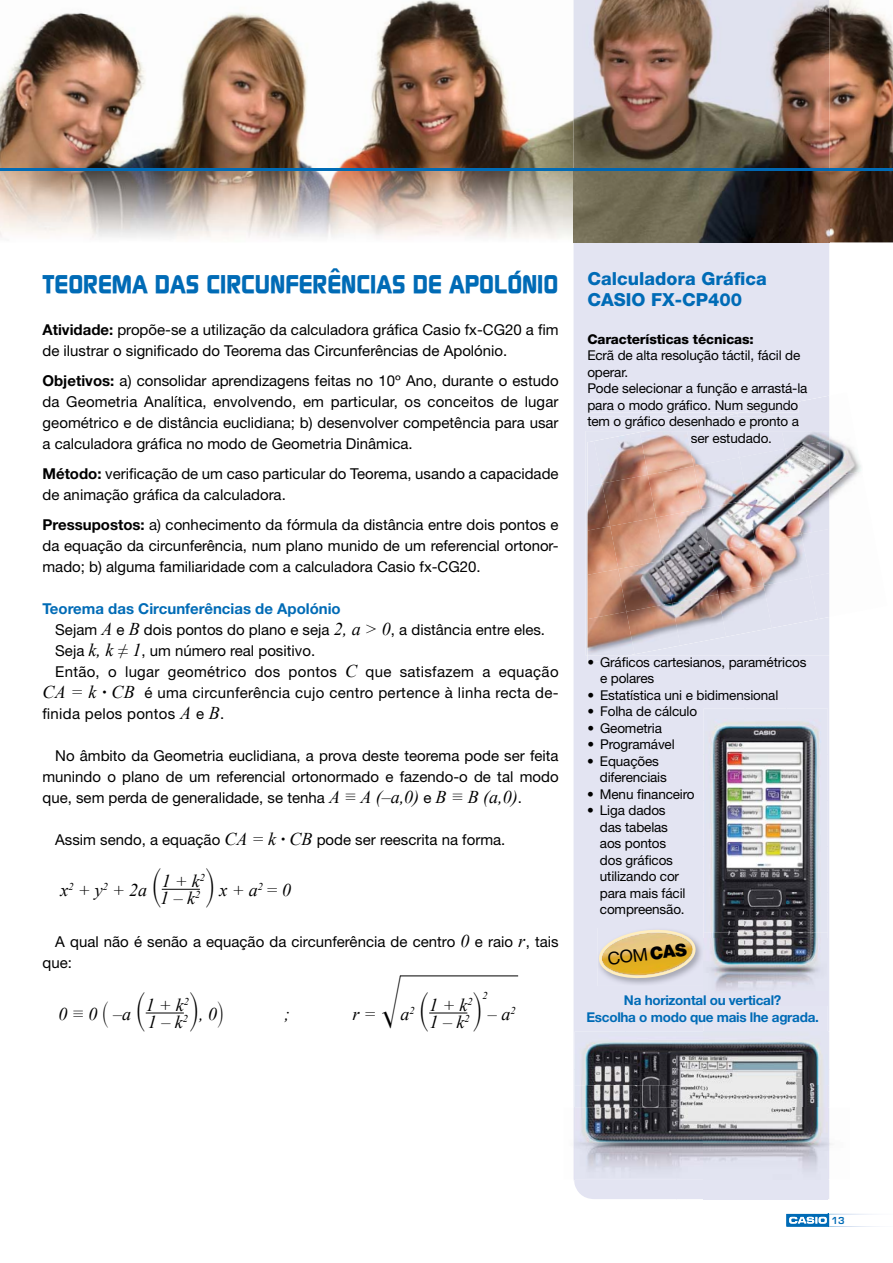
<style>
.page{position:relative;width:893px;height:1263px;background:#fff}
.page>*{position:absolute;margin:0;border:0;box-sizing:border-box;transform-origin:0 0}
.t1{font:700 25.5px "Continuum";color:#006bb6}
.t2{font:italic 18px "Times New Roman";color:#000}
.t3{font:800 18px/21px "Helvetica Neue LT Std";color:#006bb6}
.t4{font:17.55px "Helvetica Neue LT Std";color:#000}
.t5{font:15px/21px "Helvetica Neue LT Std";color:#000}
.t6{font:15px "Helvetica Neue LT Std";letter-spacing:.02em;color:#000}
.t7{font:700 15px "Helvetica Neue LT Std";color:#006bb6}
.t8{font:13.5px/16.5px "Helvetica Neue LT Std";letter-spacing:-.01em;color:#000}
.t9{font:700 13.5px/16.5px "Helvetica Neue LT Std";letter-spacing:-.02em;color:#006bb6;text-align:center}
.t10{font:800 13.5px "Helvetica Neue LT Std";letter-spacing:-.01em;color:#000}
.t11{font:700 10.5px "Eurostile";color:#006bb6}
.t12{font:italic 10.5px "Times New Roman";color:#000}
.s1{font-weight:700}
.s2{font-family:"Times New Roman";font-style:italic;font-size:18px}
.s3{font-family:"Times New Roman";font-style:italic;font-size:12px}
.s4{font-weight:900}
</style>
<div class="page">
<img style="left:0;top:0;width:573px;height:169px">
<img style="left:829px;top:0;width:64px;height:242px">
<img style="left:0;top:171px;width:829px;height:71px">
<hr style="left:0;top:169px;width:893px;height:2px;background:#006bb6">
<div style="left:573px;top:242px;width:256px;height:866px;background:#e3e4f2"></div>
<img style="left:573px;top:171px;width:1px;height:71px">
<svg style="left:574px;top:0;width:255px;height:169px;background:#948076"></svg>
<img style="left:573px;top:0;width:1px;height:169px">
<hr style="left:573px;top:169px;width:256px;height:2px;background:#0067b3">
<div style="left:587px;top:400px;width:150px;height:29px;background:#e3e4f2"></div>
<img style="left:703px;top:1006px;width:42px;height:79px">
<div style="left:745px;top:1006px;width:83px;height:26px;background:#e3e4f2"></div>
<img style="left:703px;top:709px;width:125px;height:184px">
<img style="left:703px;top:893px;width:42px;height:97px">
<img style="left:745px;top:893px;width:83px;height:39px">
<div style="left:703px;top:990px;width:125px;height:16px;background:#e2e2f1"></div>
<img style="left:703px;top:932px;width:83px;height:8px">
<img style="left:786px;top:932px;width:42px;height:7px">
<img style="left:745px;top:939px;width:83px;height:51px">
<img style="left:703px;top:1085px;width:127px;height:129px">
<img style="left:786px;top:1214px;width:3px;height:13px">
<svg style="left:789px;top:1214px;width:89px;height:13px"></svg>
<img style="left:745px;top:1032px;width:85px;height:53px">
<img style="left:574px;top:1032px;width:131px;height:38px">
<img style="left:827px;top:1032px;width:2px;height:38px">
<img style="left:574px;top:1070px;width:51px;height:38px">
<img style="left:625px;top:1070px;width:80px;height:15px">
<img style="left:676px;top:1198px;width:29px;height:3px">
<img style="left:827px;top:1179px;width:2px;height:22px">
<svg style="left:827px;top:1070px;width:3px;height:38px"></svg>
<img style="left:575px;top:1085px;width:130px;height:23px">
<img style="left:575px;top:1108px;width:257px;height:71px">
<img style="left:573px;top:1108px;width:2px;height:71px">
<img style="left:625px;top:1108px;width:80px;height:71px">
<div style="left:585px;top:431px;width:244px;height:224px;background:#e2e4f1"></div>
<img style="left:587px;top:655px;width:42px;height:8px">
<img style="left:645px;top:413px;width:92px;height:18px">
<div style="left:737px;top:396px;width:92px;height:35px;background:#e1e2f0"></div>
<img style="left:741px;top:402px;width:57px;height:11px">
<div style="left:656px;top:416px;width:143px;height:13px;background:#e0e2ef"></div>
<img style="left:829px;top:434px;width:32px;height:37px">
<img style="left:829px;top:471px;width:31px;height:36px">
<img style="left:587px;top:441px;width:7px;height:42px">
<img style="left:594px;top:432px;width:46px;height:51px">
<img style="left:640px;top:431px;width:47px;height:44px">
<img style="left:687px;top:431px;width:47px;height:35px">
<img style="left:734px;top:431px;width:47px;height:26px">
<img style="left:781px;top:431px;width:48px;height:18px">
<img style="left:587px;top:483px;width:15px;height:43px">
<img style="left:602px;top:475px;width:46px;height:51px">
<img style="left:648px;top:466px;width:45px;height:51px">
<img style="left:693px;top:457px;width:46px;height:52px">
<img style="left:739px;top:449px;width:46px;height:51px">
<img style="left:785px;top:440px;width:44px;height:51px">
<img style="left:587px;top:526px;width:23px;height:43px">
<img style="left:610px;top:517px;width:46px;height:52px">
<img style="left:656px;top:509px;width:46px;height:51px">
<img style="left:702px;top:500px;width:45px;height:52px">
<img style="left:747px;top:491px;width:46px;height:52px">
<img style="left:793px;top:484px;width:36px;height:50px">
<img style="left:587px;top:569px;width:31px;height:43px">
<img style="left:618px;top:560px;width:46px;height:52px">
<img style="left:664px;top:552px;width:46px;height:51px">
<img style="left:710px;top:543px;width:45px;height:51px">
<img style="left:755px;top:534px;width:46px;height:52px">
<img style="left:801px;top:529px;width:28px;height:48px">
<img style="left:587px;top:612px;width:39px;height:43px">
<img style="left:626px;top:603px;width:54px;height:52px">
<img style="left:672px;top:594px;width:54px;height:52px">
<img style="left:718px;top:586px;width:54px;height:51px">
<img style="left:764px;top:577px;width:54px;height:51px">
<img style="left:809px;top:573px;width:20px;height:47px">
<img style="left:691px;top:433px;width:80px;height:10px">
<img style="left:597px;top:928px;width:106px;height:58px">
<svg style="left:599px;top:928px;width:97px;height:52px;background:#e1c687"></svg>
<hr style="left:162px;top:889px;width:38px;height:1px;background:#000">
<hr style="left:146px;top:1013px;width:38px;height:1px;background:#000">
<hr style="left:429px;top:1013px;width:38px;height:1px;background:#000">
<hr style="left:400px;top:976px;width:118px;height:1px;background:#000">
<h1 class="t1" style="left:42px;top:272px;width:517px">TEOREMA DAS CIRCUNFERÊNCIAS DE APOLÓNIO</h1>
<p class="t5" style="left:42px;top:321px;width:518px"><span class="s1">Atividade:</span> propõe-se a utilização da calculadora gráfica Casio fx-CG20 a fim de ilustrar o significado do Teorema das Circunferências de Apolónio.</p>
<p class="t5" style="left:42px;top:372px;width:518px;text-align:justify"><span class="s1">Objetivos:</span> a) consolidar aprendizagens feitas no 10º Ano, durante o estudo da Geometria Analítica, envolvendo, em particular, os conceitos de lugar geométrico e de distância euclidiana; b) desenvolver competência para usar a calculadora gráfica no modo de Geometria Dinâmica.</p>
<p class="t5" style="left:42px;top:465px;width:518px"><span class="s1">Método:</span> verificação de um caso particular do Teorema, usando a capacidade de animação gráfica da calculadora.</p>
<p class="t5" style="left:42px;top:516px;width:518px;text-align:justify"><span class="s1">Pressupostos:</span> a) conhecimento da fórmula da distância entre dois pontos e da equação da circunferência, num plano munido de um referencial ortonor&shy;mado; b) alguma familiaridade com a calculadora Casio fx-CG20.</p>
<p class="t7" style="left:42px;top:603px;width:300px">Teorema das Circunferências de Apolónio</p>
<p class="t5" style="left:55px;top:621px;width:491px">Sejam <span class="s2">A</span> e <span class="s2">B</span> dois pontos do plano e seja <span class="s2">2, a &gt; 0</span>, a distância entre eles.</p>
<p class="t5" style="left:55px;top:642px;width:261px">Seja <span class="s2">k, k ≠ 1</span>, um número real positivo.</p>
<p class="t6" style="left:55px;top:666px;width:505px">Então, o lugar geométrico dos pontos <span class="s2">C</span> que satisfazem a equação</p>
<p class="t6" style="left:42px;top:687px;width:518px"><span class="s2">CA = k</span> <span class="s3">•</span> <span class="s2">CB</span> é uma circunferência cujo centro pertence à linha recta de-</p>
<p class="t6" style="left:42px;top:708px;width:183px">finida pelos pontos <span class="s2">A</span> e <span class="s2">B</span>.</p>
<p class="t5" style="left:42px;top:747px;width:518px;text-align:justify;text-indent:13px">No âmbito da Geometria euclidiana, a prova deste teorema pode ser feita munindo o plano de um referencial ortonormado e fazendo-o de tal modo que, sem perda de generalidade, se tenha <span class="s2">A ≡ A (–a,0)</span> e <span class="s2">B ≡ B (a,0)</span>.</p>
<p class="t5" style="left:55px;top:831px;width:452px">Assim sendo, a equação <span class="s2">CA = k</span> <span class="s3">•</span> <span class="s2">CB</span> pode ser reescrita na forma.</p>
<p class="t2" style="left:60px;top:880px;width:88px">x<sup>2</sup> + y<sup>2</sup> + 2a</p>
<p class="t2" style="left:162px;top:871px;width:45px">1 + k<sup>2</sup></p>
<p class="t2" style="left:160px;top:888px;width:42px">1 – k<sup>2</sup></p>
<p class="t2" style="left:220px;top:880px;width:73px">x + a<sup>2</sup> = 0</p>
<p class="t5" style="left:42px;top:933px;width:518px;text-indent:13px">A qual não é senão a equação da circunferência de centro <span class="s2">0</span> e raio <span class="s2">r</span>, tais que:</p>
<p class="t2" style="left:58px;top:1004px;width:74px">0 ≡ 0 –a</p>
<p class="t2" style="left:146px;top:995px;width:45px">1 + k<sup>2</sup></p>
<p class="t2" style="left:199px;top:1004px;width:19px">, 0</p>
<p class="t2" style="left:148px;top:1012px;width:42px">1 – k<sup>2</sup></p>
<p class="t2" style="left:284px;top:1004px;width:7px">;</p>
<p class="t2" style="left:352px;top:1004px;width:25px">r =</p>
<p class="t2" style="left:400px;top:995px;width:74px">a<sub>2</sub> 1 + k<sup>2</sup></p>
<p class="t2" style="left:430px;top:1012px;width:42px">1 – k<sup>2</sup></p>
<p class="t12" style="left:483px;top:990px;width:7px">2</p>
<p class="t2" style="left:488px;top:1004px;width:29px">– a<sup>2</sup></p>
<p class="t3" style="left:587px;top:270px;width:181px">Calculadora Gráfica<br>CASIO FX-CP400</p>
<p class="t10" style="left:587px;top:334px;width:168px">Características técnicas:</p>
<p class="t8" style="left:587px;top:349px;width:222px">Ecrã de alta resolução táctil, fácil de operar.<br>Pode selecionar a função e arrastá-la para o modo gráfico. Num segundo tem o gráfico desenhado e pronto a</p>
<p class="t8" style="left:691px;top:431px;width:83px">ser estudado.</p>
<p class="t8" style="left:600px;top:655px;width:208px;text-indent:-13px">• Gráficos cartesianos, paramétricos e polares</p>
<p class="t8" style="left:587px;top:688px;width:192px">• Estatística uni e bidimensional</p>
<p class="t8" style="left:587px;top:705px;width:111px">• Folha de cálculo</p>
<p class="t8" style="left:587px;top:721px;width:76px">• Geometria</p>
<p class="t8" style="left:587px;top:738px;width:89px">• Programável</p>
<p class="t8" style="left:600px;top:754px;width:69px;text-indent:-13px">• Equações diferenciais</p>
<p class="t8" style="left:587px;top:787px;width:109px">• Menu financeiro</p>
<p class="t8" style="left:600px;top:804px;width:87px;text-indent:-13px">• Liga dados das tabelas aos pontos dos gráficos utilizando cor para mais fácil compreensão.</p>
<p class="t4" style="left:607px;top:952px;width:81px;rotate:-7deg">COM <span class="s4">CAS</span></p>
<p class="t9" style="left:586px;top:994px;width:234px">Na horizontal ou vertical?<br>Escolha o modo que mais lhe agrada.</p>
<p class="t11" style="left:831px;top:1216px;width:15px">13</p>
</div>
